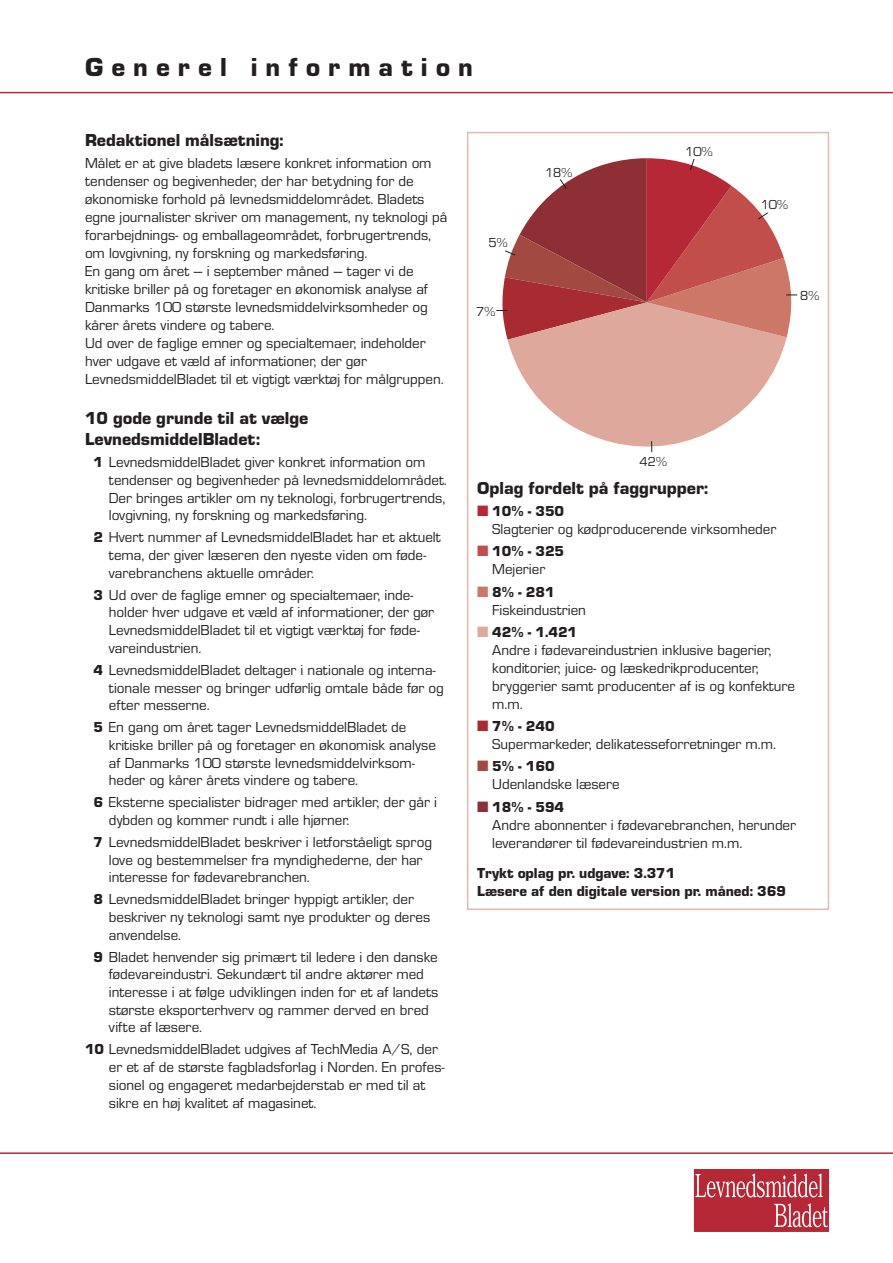
<style>
.page{position:relative;width:893px;height:1263px;background:#fff}
.page>*{position:absolute;margin:0;border:0;box-sizing:border-box;transform-origin:0 0}
.t1{font:27px "Eurostile Black DTC";letter-spacing:.3em;color:#231f20}
.t2{font:18px/21.6px "Eurostile Black DTC";color:#231f20}
.t3{font:15px/17.7px "Eurostile Roman DTC";color:#231f20}
.t4{font:15px "Eurostile Black DTC";color:#231f20}
.t5{font:13.5px "Eurostile Roman DTC";color:#231f20}
.s1{font-family:"Eurostile Black DTC"}
.s2{color:#b72837}
.s3{color:#c14e4b}
.s4{color:#cd7769}
.s5{color:#dea99c}
.s6{color:#a72b30}
.s7{color:#a24a42}
.s8{color:#8d2f34}
</style>
<div class="page">
<hr style="left:0;top:92px;width:893px;height:1px;background:#b72837">
<div style="left:693px;top:1168px;width:137px;height:64px;background:#b72837"></div>
<svg style="left:695px;top:1173px;width:128px;height:24px"></svg>
<svg style="left:774px;top:1203px;width:54px;height:24px"></svg>
<div style="left:692px;top:1167px;width:138px;height:66px;border:1px solid #fff"></div>
<hr style="left:0;top:1152px;width:893px;height:2px;background:#b72837">
<div style="left:467px;top:132px;width:362px;height:778px;border:2px solid #e5b8ab"></div>
<svg style="left:496px;top:158px;width:301px;height:295px"></svg>
<h1 class="t1" style="left:85px;top:52px;width:389px">Generel information</h1>
<p class="t2" style="left:85px;top:129px;width:200px">Redaktionel målsætning:</p>
<p class="t3" style="left:85px;top:154px;width:364px">Målet er at give bladets læsere konkret information om tendenser og begivenheder, der har betydning for de økonomiske forhold på levnedsmiddelområdet. Bladets egne journalister skriver om management, ny teknologi på forarbejdnings- og emballageområdet, forbrugertrends, om lovgivning, ny forskning og markedsføring.</p>
<p class="t3" style="left:85px;top:262px;width:344px">En gang om året – i september måned – tager vi de kritiske briller på og foretager en økonomisk analyse af Danmarks 100 største levnedsmiddelvirksomheder og kårer årets vindere og tabere.</p>
<p class="t3" style="left:85px;top:334px;width:342px">Ud over de faglige emner og specialtemaer, indeholder hver udgave et væld af informationer, der gør</p>
<p class="t3" style="left:85px;top:370px;width:360px">LevnedsmiddelBladet til et vigtigt værktøj for målgruppen.</p>
<p class="t2" style="left:85px;top:407px;width:225px">10 gode grunde til at vælge<br>LevnedsmiddelBladet:</p>
<p class="t3" style="left:109px;top:454px;width:340px;text-indent:-15px"><span class="s1">1</span> LevnedsmiddelBladet giver konkret information om tendenser og begivenheder på levnedsmiddelområdet.<br>Der bringes artikler om ny teknologi, forbrugertrends, lovgivning, ny forskning og markedsføring.</p>
<p class="t3" style="left:109px;top:529px;width:333px;text-indent:-15px"><span class="s1">2</span> Hvert nummer af LevnedsmiddelBladet har et aktuelt tema, der giver læseren den nyeste viden om føde&shy;varebranchens aktuelle områder.</p>
<p class="t3" style="left:109px;top:586px;width:327px;text-indent:-15px"><span class="s1">3</span> Ud over de faglige emner og specialtemaer, inde&shy;holder hver udgave et væld af informationer, der gør LevnedsmiddelBladet til et vigtigt værktøj for føde&shy;vareindustrien.</p>
<p class="t3" style="left:109px;top:661px;width:336px;text-indent:-15px"><span class="s1">4</span> LevnedsmiddelBladet deltager i nationale og interna&shy;tionale messer og bringer udførlig omtale både før og efter messerne.</p>
<p class="t3" style="left:109px;top:718px;width:329px;text-indent:-15px"><span class="s1">5</span> En gang om året tager LevnedsmiddelBladet de kritiske briller på og foretager en økonomisk analyse af Danmarks 100 største levnedsmiddelvirksom&shy;heder og kårer årets vindere og tabere.</p>
<p class="t3" style="left:109px;top:793px;width:330px;text-indent:-15px"><span class="s1">6</span> Eksterne specialister bidrager med artikler, der går i dybden og kommer rundt i alle hjørner.</p>
<p class="t3" style="left:109px;top:833px;width:325px;text-indent:-15px"><span class="s1">7</span> LevnedsmiddelBladet beskriver i letforståeligt sprog love og bestemmelser fra myndighederne, der har interesse for fødevarebranchen.</p>
<p class="t3" style="left:109px;top:890px;width:323px;text-indent:-15px"><span class="s1">8</span> LevnedsmiddelBladet bringer hyppigt artikler, der beskriver ny teknologi samt nye produkter og deres anvendelse.</p>
<p class="t3" style="left:109px;top:948px;width:331px;text-indent:-15px"><span class="s1">9</span> Bladet henvender sig primært til ledere i den danske fødevareindustri. Sekundært til andre aktører med interesse i at følge udviklingen inden for et af landets største eksporterhverv og rammer derved en bred vifte af læsere.</p>
<p class="t3" style="left:109px;top:1041px;width:338px;text-indent:-24px"><span class="s1">10</span> LevnedsmiddelBladet udgives af TechMedia A/S, der er et af de største fagbladsforlag i Norden. En profes&shy;sionel og engageret medarbejderstab er med til at sikre en høj kvalitet af magasinet.</p>
<p class="t5" style="left:489px;top:236px;width:20px">5%</p>
<p class="t5" style="left:476px;top:304px;width:20px">7%</p>
<p class="t5" style="left:545px;top:165px;width:29px">18%</p>
<p class="t5" style="left:685px;top:144px;width:29px">10%</p>
<p class="t5" style="left:761px;top:197px;width:29px">10%</p>
<p class="t5" style="left:800px;top:288px;width:20px">8%</p>
<p class="t5" style="left:640px;top:454px;width:29px">42%</p>
<p class="t2" style="left:477px;top:477px;width:232px">Oplag fordelt på faggrupper:</p>
<p class="t4" style="left:477px;top:503px;width:88px"><span class="s2">■</span> 10% - 350</p>
<p class="t3" style="left:492px;top:520px;width:286px">Slagterier og kødproducerende virksomheder</p>
<p class="t4" style="left:477px;top:543px;width:88px"><span class="s3">■</span> 10% - 325</p>
<p class="t3" style="left:492px;top:561px;width:55px">Mejerier</p>
<p class="t4" style="left:477px;top:583px;width:79px"><span class="s4">■</span> 8% - 281</p>
<p class="t3" style="left:492px;top:601px;width:95px">Fiskeindustrien</p>
<p class="t4" style="left:477px;top:624px;width:101px"><span class="s5">■</span> 42% - 1.421</p>
<p class="t3" style="left:492px;top:641px;width:304px">Andre i fødevareindustrien inklusive bagerier, konditorier, juice- og læskedrikproducenter, bryggerier samt producenter af is og konfekture m.m.</p>
<p class="t3" style="left:492px;top:717px;width:285px;text-indent:-15px"><span class="s6">■</span> <span class="s1">7% - 240<br></span>Supermarkeder, delikatesseforretninger m.m.</p>
<p class="t3" style="left:492px;top:757px;width:129px;text-indent:-15px"><span class="s7">■</span> <span class="s1">5% - 160<br></span>Udenlandske læsere</p>
<p class="t3" style="left:492px;top:798px;width:305px;text-indent:-15px"><span class="s8">■</span> <span class="s1">18% - 594<br></span>Andre abonnenter i fødevarebranchen, herunder leverandører til fødevareindustrien m.m.</p>
<p class="t4" style="left:477px;top:865px;width:200px">Trykt oplag pr. udgave: 3.371</p>
<p class="t4" style="left:477px;top:883px;width:310px">Læsere af den digitale version pr. måned: 369</p>
</div>
